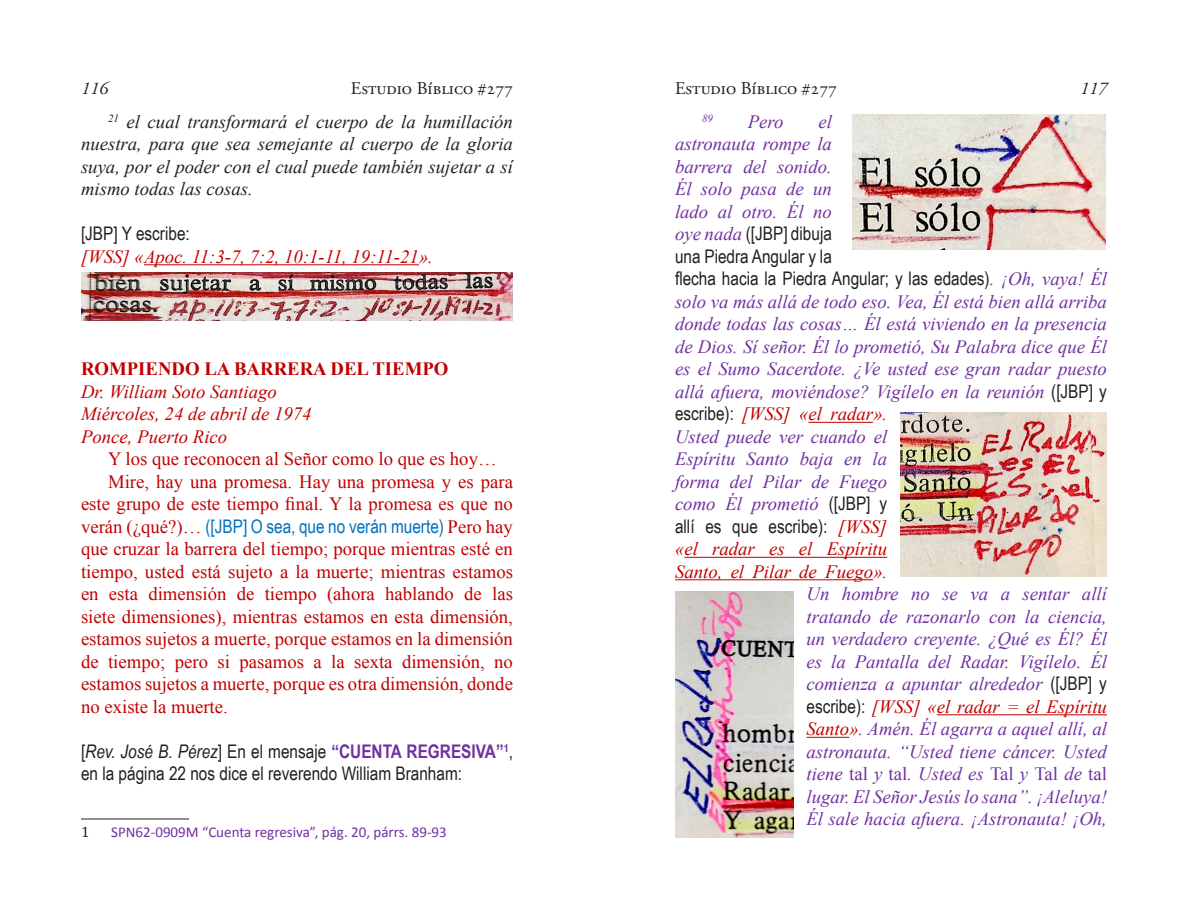
<style>
.page{position:relative;width:1188px;height:918px;background:#fff}
.page>*{position:absolute;margin:0;border:0;box-sizing:border-box;transform-origin:0 0}
.t1{font:italic 18.75px/22.5px "Times New Roman";color:#7030a0;text-align:justify}
.t2{font:18.75px/22.5px "Times New Roman";color:#c00000;text-align:justify}
.t3{font:18.75px/22.5px "Arial Narrow";color:#231f20}
.t4{font:italic 18.75px/22.5px "Times New Roman";color:#c00000}
.t5{font:italic 18.75px/22.5px "Times New Roman";color:#231f20;text-align:justify}
.t6{font:18.75px "Arial Narrow";color:#0070c0}
.t7{font:700 18.75px "Times New Roman";color:#c00000}
.t8{font:18px "Adobe Garamond Pro";color:#231f20}
.t9{font:italic 18px "Adobe Garamond Pro";color:#231f20}
.t10{font:15px "Calibri";color:#7030a0}
.t11{font:15px "Cambria";color:#231f20}
.t12{font:italic 10.95px "Times New Roman";color:#7030a0}
.s1{font-family:"Times New Roman";color:#c00000}
.s2{font-style:italic}
.s3{font-weight:700;color:#7030a0}
.s4{font-family:"Times New Roman";font-style:italic;color:#7030a0}
.s5{font-family:"Arial Narrow";font-style:normal;color:#231f20}
.s6{color:#c00000}
.s7{font-family:"Times New Roman";font-style:italic;color:#c00000}
.s8{color:#7030a0}
.s9{font-style:normal}
</style>
<div class="page">
<hr style="left:144px;top:265px;width:275px;height:1px;background:#c00000">
<hr style="left:81px;top:819px;width:108px;height:1px;background:#231f20">
<img style="left:81px;top:272px;width:432px;height:48px">
<hr style="left:808px;top:422px;width:65px;height:1px;background:#c00000">
<hr style="left:684px;top:557px;width:203px;height:1px;background:#c00000">
<hr style="left:675px;top:580px;width:198px;height:1px;background:#c00000">
<hr style="left:937px;top:715px;width:170px;height:1px;background:#c00000">
<hr style="left:807px;top:737px;width:42px;height:1px;background:#c00000">
<img style="left:852px;top:115px;width:254px;height:134px">
<img style="left:901px;top:412px;width:206px;height:165px">
<img style="left:675px;top:592px;width:118px;height:245px">
<p class="t9" style="left:81px;top:78px;width:28px">116</p>
<p class="t8" style="left:351px;top:78px;width:164px">Estudio Bíblico #277</p>
<p class="t5" style="left:81px;top:110px;width:434px;text-indent:27px"><sup>21</sup> el cual transformará el cuerpo de la humillación nuestra, para que sea semejante al cuerpo de la gloria suya, por el poder con el cual puede también sujetar a sí mismo todas las cosas.</p>
<p class="t3" style="left:81px;top:222px;width:110px">[JBP] Y escribe:</p>
<p class="t4" style="left:81px;top:245px;width:354px">[WSS] «Apoc. 11:3-7, 7:2, 10:1-11, 19:11-21».</p>
<p class="t7" style="left:81px;top:356px;width:369px">ROMPIENDO LA BARRERA DEL TIEMPO</p>
<p class="t4" style="left:81px;top:380px;width:232px">Dr. William Soto Santiago<br>Miércoles, 24 de abril de 1974<br>Ponce, Puerto Rico</p>
<p class="t2" style="left:108px;top:447px;width:390px">Y los que reconocen al Señor como lo que es hoy…</p>
<p class="t2" style="left:108px;top:470px;width:407px">Mire, hay una promesa. Hay una promesa y es para</p>
<p class="t2" style="left:81px;top:492px;width:434px">este grupo de este tiempo final. Y la promesa es que no</p>
<p class="t6" style="left:81px;top:512px;width:434px"><span class="s1">verán (¿qué?)…</span> ([JBP] O sea, que no verán muerte) <span class="s1">Pero hay</span></p>
<p class="t2" style="left:81px;top:537px;width:434px">que cruzar la barrera del tiempo; porque mientras esté en tiempo, usted está sujeto a la muerte; mientras estamos en esta dimensión de tiempo (ahora hablando de las siete dimensiones), mientras estamos en esta dimensión, estamos sujetos a muerte, porque estamos en la dimensión de tiempo; pero si pasamos a la sexta dimensión, no estamos sujetos a muerte, porque es otra dimensión, donde no existe la muerte.</p>
<p class="t3" style="left:81px;top:739px;width:433px">[<span class="s2">Rev. José B. Pérez</span>] En el mensaje <span class="s3">“CUENTA REGRESIVA”</span><sup>1</sup>, en la página 22 nos dice el reverendo William Branham:</p>
<p class="t11" style="left:81px;top:823px;width:10px">1</p>
<p class="t10" style="left:111px;top:823px;width:337px">SPN62-0909M “Cuenta regresiva”, pág. 20, párrs. 89-93</p>
<p class="t8" style="left:675px;top:78px;width:164px">Estudio Bíblico #277</p>
<p class="t9" style="left:1080px;top:78px;width:28px">117</p>
<p class="t12" style="left:702px;top:110px;width:12px">89</p>
<p class="t1" style="left:748px;top:110px;width:37px">Pero</p>
<p class="t1" style="left:675px;top:110px;width:158px;text-indent:143px">el astronauta rompe la barrera del sonido.<br>Él solo pasa de un lado al otro. Él no</p>
<p class="t3" style="left:675px;top:222px;width:434px"><span class="s4">oye nada</span> ([JBP] dibuja<br>una Piedra Angular y la<br>flecha hacia la Piedra Angular; y las edades)<span class="s4">. ¡Oh, vaya! Él</span></p>
<p class="t1" style="left:675px;top:290px;width:434px;text-align:left">solo va más allá de todo eso. Vea, Él está bien allá arriba donde todas las cosas… Él está viviendo en la presencia de Dios. Sí señor. Él lo prometió, Su Palabra dice que Él es el Sumo Sacerdote. ¿Ve usted ese gran radar puesto allá afuera, moviéndose? Vigílelo en la reunión <span class="s5">([JBP] y escribe):</span> <span class="s6">[WSS] «el radar»</span>.<br>Usted puede ver cuando el<br>Espíritu Santo baja en la<br>forma del Pilar de Fuego<br>como Él prometió <span class="s5">([JBP] y</span></p>
<p class="t3" style="left:675px;top:514px;width:214px">allí es que escribe): <span class="s7">[WSS]</span></p>
<p class="t4" style="left:675px;top:537px;width:214px">«el radar es el Espíritu</p>
<p class="t4" style="left:675px;top:560px;width:214px">Santo, el Pilar de Fuego»<span class="s8">.</span></p>
<p class="t1" style="left:807px;top:582px;width:302px">Un hombre no se va a sentar allí</p>
<p class="t1" style="left:807px;top:605px;width:302px">tratando de razonarlo con la ciencia,</p>
<p class="t1" style="left:807px;top:627px;width:302px">un verdadero creyente. ¿Qué es Él? Él</p>
<p class="t1" style="left:807px;top:650px;width:302px">es la Pantalla del Radar. Vigílelo. Él</p>
<p class="t1" style="left:807px;top:672px;width:302px">comienza a apuntar alrededor <span class="s5">([JBP] y</span></p>
<p class="t4" style="left:807px;top:695px;width:302px"><span class="s5">escribe):</span> [WSS] «el radar = el Espíritu</p>
<p class="t1" style="left:807px;top:717px;width:302px"><span class="s6">Santo»</span>. Amén. Él agarra a aquel allí, al</p>
<p class="t1" style="left:807px;top:740px;width:302px">astronauta. “Usted tiene cáncer. Usted</p>
<p class="t1" style="left:807px;top:762px;width:302px">tiene <span class="s9">tal</span> y <span class="s9">tal</span>. Usted es <span class="s9">Tal</span> y <span class="s9">Tal</span> de <span class="s9">tal</span></p>
<p class="t1" style="left:807px;top:785px;width:302px">lugar. El Señor Jesús lo sana”. ¡Aleluya!</p>
<p class="t1" style="left:807px;top:807px;width:302px">Él sale hacia afuera. ¡Astronauta! ¡Oh,</p>
</div>
